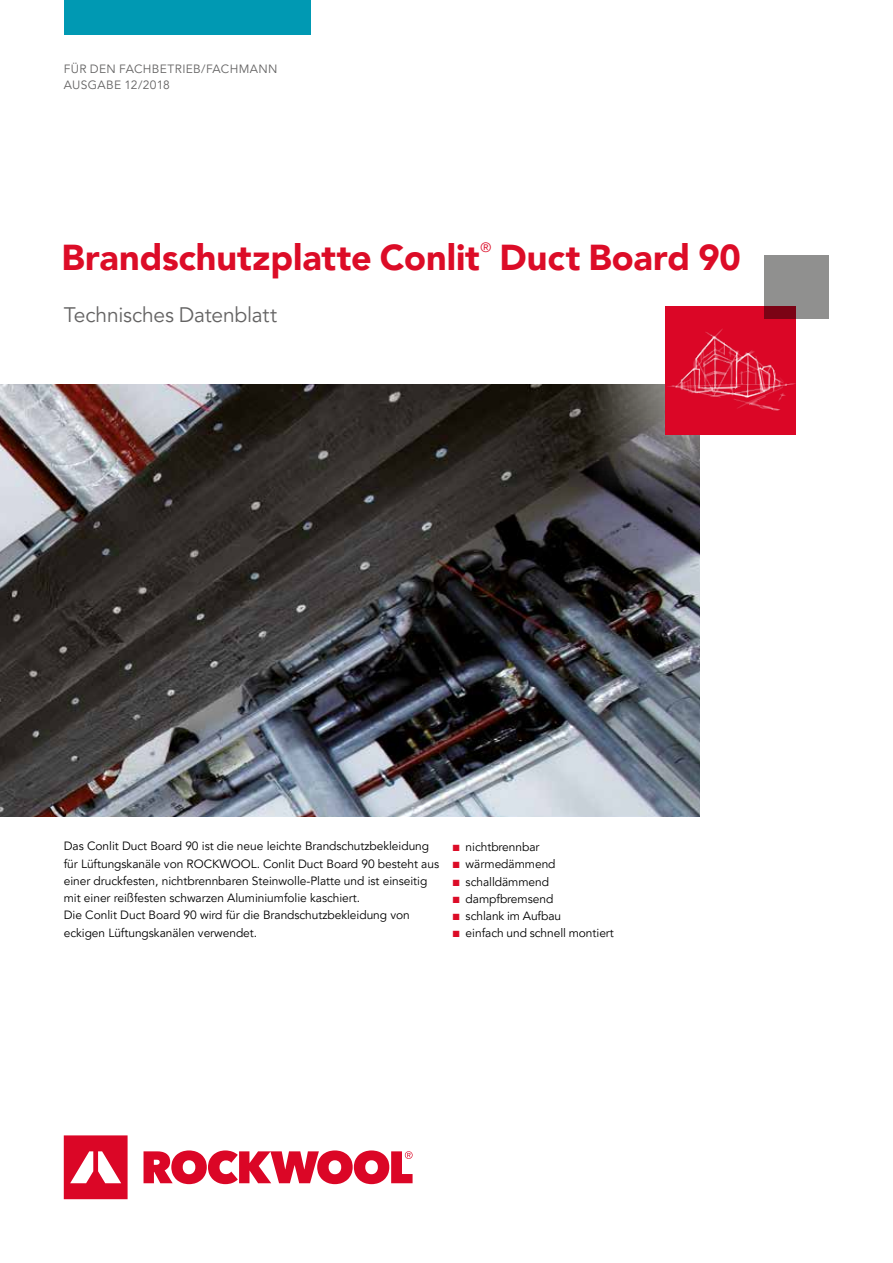
<style>
.page{position:relative;width:893px;height:1263px;background:#fff}
.page>*{position:absolute;margin:0;border:0;box-sizing:border-box;transform-origin:0 0}
.t1{font:900 36px "Avenir LT Pro";color:#dc0c27}
.t2{font:21px "Avenir LT Pro";letter-spacing:-.01em;color:#646363}
.t3{font:13.5px "Avenir LT Pro";color:#dc0c27}
.t4{font:12px/17.2px "Avenir LT Pro";letter-spacing:-.005em;color:#000}
.t5{font:12px/16.5px "Avenir LT Pro";letter-spacing:.03em;color:#646363}
.s1{color:#dc0c27}
</style>
<div class="page">
<img style="left:0;top:385px;width:699px;height:431px">
<svg style="left:64px;top:1135px;width:349px;height:64px"></svg>
<svg style="left:589px;top:384px;width:111px;height:109px;background:#504e4c"></svg>
<div style="left:64px;top:0;width:246px;height:34px;background:#0099b3"></div>
<div style="left:665px;top:306px;width:131px;height:129px;background:#db0626"></div>
<img style="left:667px;top:329px;width:129px;height:82px">
<div style="left:764px;top:255px;width:65px;height:64px;background:#90908f"></div>
<p class="t5" style="left:64px;top:61px;width:215px">FÜR DEN FACHBETRIEB/FACHMANN<br>AUSGABE 12/2018</p>
<h1 class="t1" style="left:62px;top:236px;width:420px">Brandschutzplatte Conlit</h1>
<p class="t3" style="left:481px;top:239px;width:12px">®</p>
<h1 class="t1" style="left:500px;top:236px;width:243px">Duct Board 90</h1>
<h2 class="t2" style="left:64px;top:302px;width:215px">Technisches Datenblatt</h2>
<p class="t4" style="left:64px;top:838px;width:377px">Das Conlit Duct Board 90 ist die neue leichte Brandschutzbekleidung für Lüftungskanäle von ROCKWOOL. Conlit Duct Board 90 besteht aus einer druckfesten, nichtbrennbaren Steinwolle-Platte und ist einseitig mit einer reißfesten schwarzen Aluminiumfolie kaschiert.<br>Die Conlit Duct Board 90 wird für die Brandschutzbekleidung von eckigen Lüftungskanälen verwendet.</p>
<p class="t4" style="left:453px;top:838px;width:88px"><span class="s1">■</span> nichtbrennbar</p>
<p class="t4" style="left:453px;top:856px;width:104px"><span class="s1">■</span> wärmedämmend</p>
<p class="t4" style="left:453px;top:873px;width:98px"><span class="s1">■</span> schalldämmend</p>
<p class="t4" style="left:453px;top:890px;width:102px"><span class="s1">■</span> dampfbremsend</p>
<p class="t4" style="left:453px;top:907px;width:110px"><span class="s1">■</span> schlank im Aufbau</p>
<p class="t4" style="left:453px;top:925px;width:162px"><span class="s1">■</span> einfach und schnell montiert</p>
</div>
